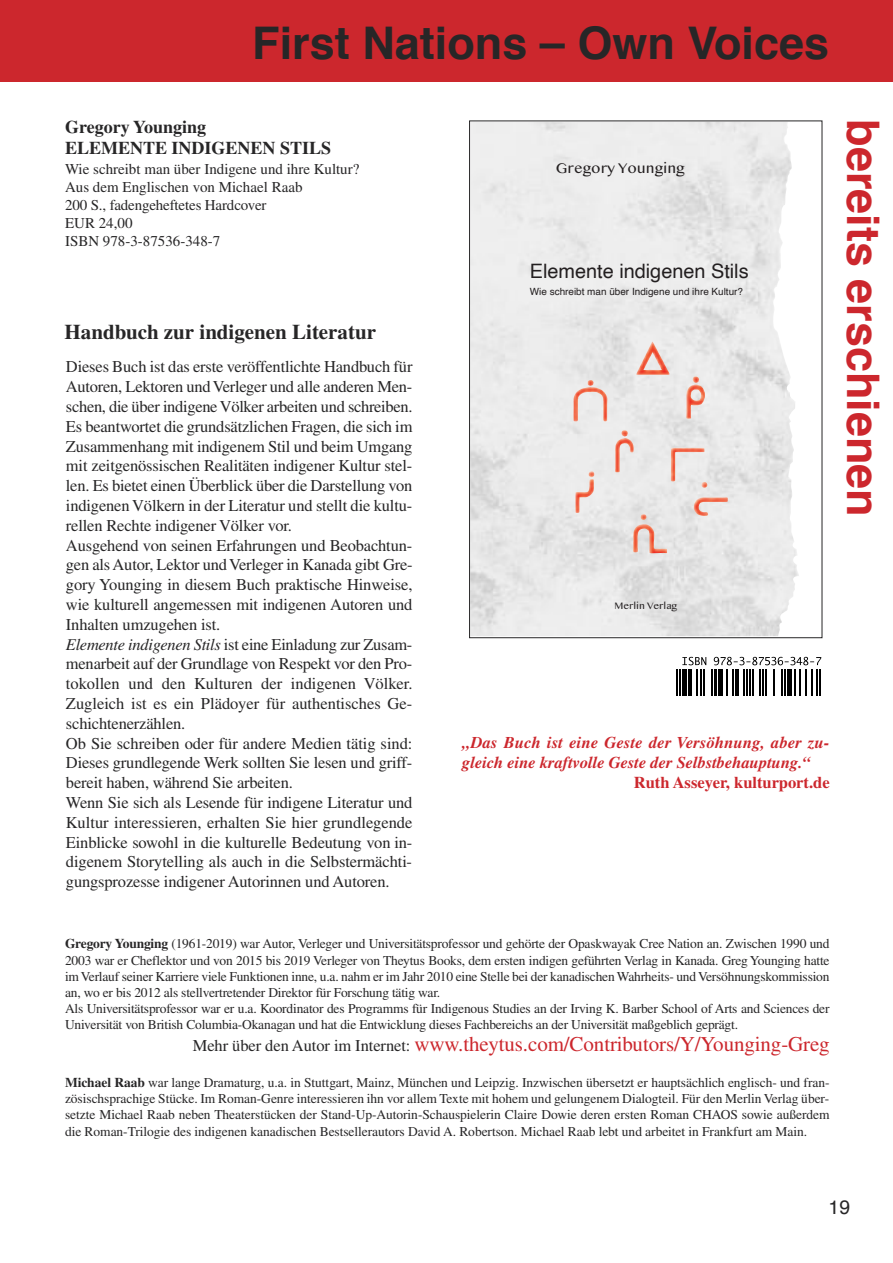
<style>
.page{position:relative;width:893px;height:1263px;background:#fff}
.page>*{position:absolute;margin:0;border:0;box-sizing:border-box;transform-origin:0 0}
.t1{font:700 45px "Helvetica";color:#272627}
.t2{font:700 45px "Helvetica";color:#cc272d}
.t3{font:21px "Times";letter-spacing:-.005em;color:#cc272d}
.t4{font:700 21px "Times";color:#272627}
.t5{font:19.95px "Helvetica+XJRGNT";color:#231f20}
.t6{font:19.5px "Helvetica";color:#272627}
.t7{font:700 18px/21.6px "Times";color:#272627}
.t8{font:16.5px/19.8px "Times";letter-spacing:-.01em;color:#272627}
.t9{font:italic 700 16.5px/19.8px "Times";color:#cc272d}
.t10{font:700 16.5px "Times";color:#cc272d}
.t11{font:15px/18px "Times";color:#272627}
.t12{font:14.85px "Myanmar MN+BMYQCL";color:#231f20}
.t13{font:13.5px/16.2px "Times";letter-spacing:-.015em;color:#272627}
.t14{font:9.9px "Helvetica+XJRGNT";color:#231f20}
.t15{font:9.9px "Myanmar MN+BMYQCL";color:#231f20}
.s1{font-style:italic}
.s2{font-weight:700}
.s3{font-size:16.5px;color:#272627}
</style>
<div class="page">
<div style="left:0;top:0;width:68px;height:82px;background:#cc272d"></div>
<div style="left:23px;top:0;width:870px;height:82px;background:#cc272d"></div>
<hr style="left:676px;top:669px;width:2px;height:26px;background:#000">
<hr style="left:679px;top:669px;width:2px;height:26px;background:#000">
<svg style="left:682px;top:657px;width:139px;height:38px"></svg>
<img style="left:471px;top:123px;width:328px;height:513px">
<img style="left:573px;top:342px;width:155px;height:174px">
<h1 class="t1" style="left:252px;top:25px;width:578px">First Nations – own Voices</h1>
<p class="t7" style="left:65px;top:116px;width:268px">Gregory Younging<br>ELEMENTE INDIGENEN STILS</p>
<p class="t11" style="left:65px;top:160px;width:296px">Wie schreibt man über Indigene und ihre Kultur?<br>Aus dem Englischen von Michael Raab<br>200 S., fadengeheftetes Hardcover<br>EUR 24,00<br>ISBN 978-3-87536-348-7</p>
<p class="t4" style="left:65px;top:319px;width:313px">Handbuch zur indigenen Literatur</p>
<p class="t8" style="left:66px;top:357px;width:348px">Dieses Buch ist das erste veröffentlichte Handbuch für Autoren, Lektoren undVerleger und alle anderen Men&shy;schen, die über indigeneVölker arbeiten und schreiben.<br>Es beantwortet die grundsätzlichen Fragen, die sich im Zusammenhang mit indigenem Stil und beim Umgang mit zeitgenössischen Realitäten indigener Kultur stel&shy;len. Es bietet einen Überblick über die Darstellung von indigenen Völkern in der Literatur und stellt die kultu&shy;rellen Rechte indigener Völker vor.<br>Ausgehend von seinen Erfahrungen und Beobachtun&shy;gen alsAutor, Lektor undVerleger in Kanada gibt Gre&shy;gory Younging in diesem Buch praktische Hinweise, wie kulturell angemessen mit indigenen Autoren und Inhalten umzugehen ist.<br><span class="s1">Elemente indigenen Stils</span> ist eine Einladung zur Zusam&shy;menarbeit auf der Grundlage von Respekt vor den Pro&shy;tokollen und den Kulturen der indigenen Völker.<br>Zugleich ist es ein Plädoyer für authentisches Ge&shy;schichtenerzählen.<br>Ob Sie schreiben oder für andere Medien tätig sind:<br>Dieses grundlegende Werk sollten Sie lesen und griff&shy;bereit haben, während Sie arbeiten.<br>Wenn Sie sich als Lesende für indigene Literatur und Kultur interessieren, erhalten Sie hier grundlegende Einblicke sowohl in die kulturelle Bedeutung von in&shy;digenem Storytelling als auch in die Selbstermächti&shy;gungsprozesse indigener Autorinnen und Autoren.</p>
<p class="t12" style="left:556px;top:159px;width:130px">Gregory Younging</p>
<p class="t5" style="left:530px;top:263px;width:220px">Elemente indigenen Stils</p>
<p class="t14" style="left:530px;top:287px;width:215px">Wie schreibt man über Indigene und ihre Kultur?</p>
<p class="t15" style="left:614px;top:600px;width:64px">Merlin Verlag</p>
<h1 class="t2" style="left:882px;top:119px;width:399px;rotate:90deg">bereits erschienen</h1>
<p class="t9" style="left:462px;top:732px;width:367px">„Das Buch ist eine Geste der Versöhnung, aber zu&shy;gleich eine kraftvolle Geste der Selbstbehauptung.“</p>
<p class="t10" style="left:634px;top:772px;width:197px">Ruth Asseyer, kulturport.de</p>
<p class="t13" style="left:65px;top:935px;width:766px"><span class="s2">Gregory Younging</span> (1961-2019) war Autor, Verleger und Universitätsprofessor und gehörte der Opaskwayak Cree Nation an. Zwischen 1990 und 2003 war er Cheflektor und von 2015 bis 2019 Verleger von Theytus Books, dem ersten indigen geführten Verlag in Kanada. Greg Younging hatte imVerlauf seiner Karriere viele Funktionen inne, u.a. nahm er im Jahr 2010 eine Stelle bei der kanadischen Wahrheits- undVersöhnungskommission an, wo er bis 2012 als stellvertretender Direktor für Forschung tätig war.<br>Als Universitätsprofessor war er u.a. Koordinator des Programms für Indigenous Studies an der Irving K. Barber School of Arts and Sciences der Universität von British Columbia-Okanagan und hat die Entwicklung dieses Fachbereichs an der Universität maßgeblich geprägt.</p>
<p class="t3" style="left:193px;top:1031px;width:638px"><span class="s3">Mehr über den Autor im Internet:</span> www.theytus.com/Contributors/Y/Younging-Greg</p>
<p class="t13" style="left:65px;top:1074px;width:766px;text-align:justify"><span class="s2">Michael Raab</span> war lange Dramaturg, u.a. in Stuttgart, Mainz, München und Leipzig. Inzwischen übersetzt er hauptsächlich englisch- und fran&shy;zösischsprachige Stücke. Im Roman-Genre interessieren ihn vor allem Texte mit hohem und gelungenem Dialogteil. Für den Merlin Verlag über&shy;setzte Michael Raab neben Theaterstücken der Stand-Up-Autorin-Schauspielerin Claire Dowie deren ersten Roman CHAOS sowie außerdem die Roman-Trilogie des indigenen kanadischen Bestsellerautors David A. Robertson. Michael Raab lebt und arbeitet in Frankfurt am Main.</p>
<p class="t6" style="left:828px;top:1199px;width:23px">19</p>
</div>
